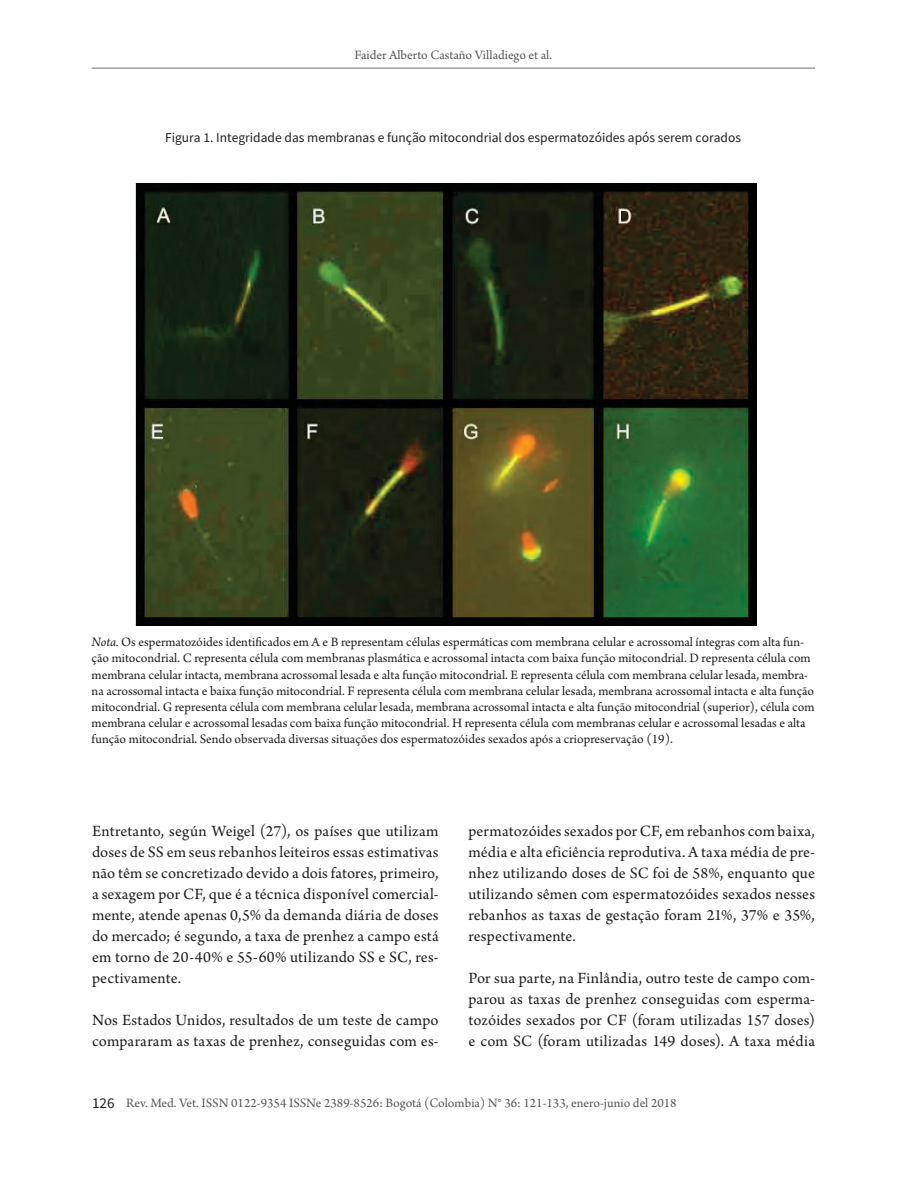
<style>
.page{position:relative;width:918px;height:1189px;background:#fff}
.page>*{position:absolute;margin:0;border:0;box-sizing:border-box;transform-origin:0 0}
.t1{font:16.5px/21px "Arno Pro";letter-spacing:.02em;color:#231f20;text-align:justify}
.t2{font:15px "Source Sans Pro";color:#231f20}
.t3{font:13.5px/16.2px "Arno Pro";letter-spacing:.005em;color:#231f20}
.t4{font:13.5px "Arno Pro";color:#58595b}
.t5{font:13.5px "Source Sans Pro";color:#231f20}
.s1{font-style:italic}
</style>
<div class="page">
<hr style="left:92px;top:68px;width:722px;height:1px;background:#6d6f71">
<img style="left:136px;top:183px;width:620px;height:442px">
<p class="t4" style="left:354px;top:47px;width:199px">Faider Alberto Castaño Villadiego et al.</p>
<p class="t5" style="left:165px;top:129px;width:577px">Figura 1. Integridade das membranas e função mitocondrial dos espermatozóides após serem corados</p>
<p class="t3" style="left:92px;top:635px;width:724px"><span class="s1">Nota.</span> Os espermatozóides identificados em A e B representam células espermáticas com membrana celular e acrossomal íntegras com alta fun&shy;ção mitocondrial. C representa célula com membranas plasmática e acrossomal intacta com baixa função mitocondrial. D representa célula com membrana celular intacta, membrana acrossomal lesada e alta função mitocondrial. E representa célula com membrana celular lesada, membra&shy;na acrossomal intacta e baixa função mitocondrial. F representa célula com membrana celular lesada, membrana acrossomal intacta e alta função mitocondrial. G representa célula com membrana celular lesada, membrana acrossomal intacta e alta função mitocondrial (superior), célula com membrana celular e acrossomal lesadas com baixa função mitocondrial. H representa célula com membranas celular e acrossomal lesadas e alta função mitocondrial. Sendo observada diversas situações dos espermatozóides sexados após a criopreservação (19).</p>
<p class="t1" style="left:92px;top:821px;width:348px">Entretanto, según Weigel (27), os países que utilizam doses de SS em seus rebanhos leiteiros essas estimativas não têm se concretizado devido a dois fatores, primeiro, a sexagem por CF, que é a técnica disponível comercial&shy;mente, atende apenas 0,5% da demanda diária de doses do mercado; é segundo, a taxa de prenhez a campo está em torno de 20-40% e 55-60% utilizando SS e SC, res&shy;pectivamente.</p>
<p class="t1" style="left:92px;top:1010px;width:348px">Nos Estados Unidos, resultados de um teste de campo compararam as taxas de prenhez, conseguidas com es-</p>
<p class="t1" style="left:468px;top:821px;width:348px">permatozóides sexados por CF, em rebanhos com baixa, média e alta eficiência reprodutiva. A taxa média de pre&shy;nhez utilizando doses de SC foi de 58%, enquanto que utilizando sêmen com espermatozóides sexados nesses rebanhos as taxas de gestação foram 21%, 37% e 35%, respectivamente.</p>
<p class="t1" style="left:468px;top:968px;width:348px">Por sua parte, na Finlândia, outro teste de campo com&shy;parou as taxas de prenhez conseguidas com esperma&shy;tozóides sexados por CF (foram utilizadas 157 doses) e com SC (foram utilizadas 149 doses). A taxa média</p>
<p class="t2" style="left:92px;top:1093px;width:24px">126</p>
<p class="t4" style="left:126px;top:1094px;width:552px">Rev. Med. Vet. ISSN 0122-9354 ISSNe 2389-8526: Bogotá (Colombia) N° 36: 121-133, enero-junio del 2018</p>
</div>
